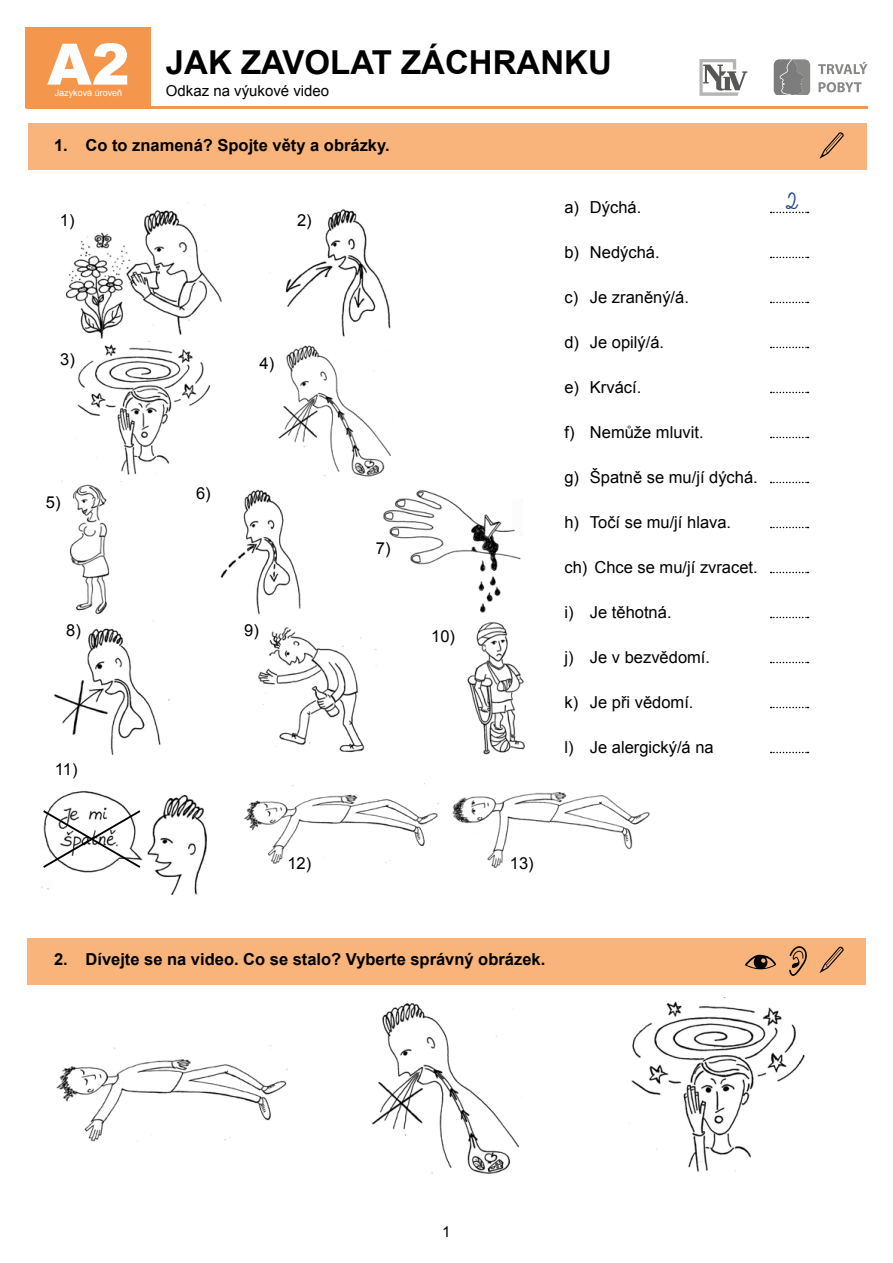
<style>
.page{position:relative;width:893px;height:1263px;background:#fff}
.page>*{position:absolute;margin:0;border:0;box-sizing:border-box;transform-origin:0 0}
.t1{font:900 57.15px "Arial";color:#fff}
.t2{font:42.75px "skolacek CE";color:#204880}
.t3{font:700 33px "Arial";color:#000}
.t4{font:16.5px "Arial";color:#000}
.t5{font:700 16.5px "Arial";color:#000}
.t6{font:15px "Arial";color:#000}
.t7{font:9px "Arial";color:#fff}
</style>
<div class="page">
<div style="left:26px;top:27px;width:125px;height:81px;background:#f4974d"></div>
<hr style="left:26px;top:107px;width:841px;height:2px;background:#f4974d">
<svg style="left:818px;top:62px;width:49px;height:30px"></svg>
<svg style="left:774px;top:59px;width:36px;height:35px"></svg>
<svg style="left:699px;top:59px;width:48px;height:37px"></svg>
<div style="left:28px;top:123px;width:839px;height:47px;background:#f8b47a"></div>
<svg style="left:819px;top:132px;width:25px;height:27px"></svg>
<svg style="left:771px;top:212px;width:37px;height:1px"></svg>
<svg style="left:771px;top:257px;width:37px;height:1px"></svg>
<svg style="left:771px;top:302px;width:37px;height:1px"></svg>
<svg style="left:771px;top:347px;width:37px;height:1px"></svg>
<svg style="left:771px;top:392px;width:37px;height:1px"></svg>
<svg style="left:771px;top:437px;width:37px;height:1px"></svg>
<svg style="left:771px;top:482px;width:37px;height:1px"></svg>
<svg style="left:771px;top:527px;width:37px;height:1px"></svg>
<svg style="left:771px;top:572px;width:37px;height:1px"></svg>
<svg style="left:771px;top:617px;width:37px;height:1px"></svg>
<svg style="left:771px;top:662px;width:37px;height:1px"></svg>
<svg style="left:771px;top:707px;width:37px;height:1px"></svg>
<svg style="left:771px;top:752px;width:37px;height:1px"></svg>
<img style="left:65px;top:205px;width:157px;height:134px">
<img style="left:278px;top:345px;width:113px;height:132px">
<img style="left:383px;top:490px;width:140px;height:123px">
<img style="left:467px;top:622px;width:58px;height:133px">
<img style="left:285px;top:209px;width:106px;height:128px">
<img style="left:61px;top:481px;width:60px;height:134px">
<img style="left:54px;top:620px;width:116px;height:135px">
<img style="left:77px;top:341px;width:134px;height:134px">
<img style="left:220px;top:489px;width:81px;height:126px">
<img style="left:258px;top:627px;width:119px;height:126px">
<img style="left:244px;top:783px;width:195px;height:81px">
<img style="left:452px;top:792px;width:198px;height:76px">
<img style="left:41px;top:790px;width:166px;height:105px">
<svg style="left:41px;top:808px;width:101px;height:61px"></svg>
<div style="left:27px;top:938px;width:839px;height:46px;background:#f8b47a"></div>
<svg style="left:745px;top:954px;width:31px;height:15px"></svg>
<svg style="left:789px;top:946px;width:18px;height:30px"></svg>
<svg style="left:819px;top:946px;width:25px;height:27px"></svg>
<img style="left:56px;top:1045px;width:232px;height:97px">
<img style="left:371px;top:1003px;width:148px;height:171px">
<img style="left:629px;top:997px;width:176px;height:175px">
<h1 class="t1" style="left:47px;top:23px;width:84px">A2</h1>
<p class="t7" style="left:55px;top:87px;width:69px">Jazyková úroveň</p>
<h3 class="t3" style="left:166px;top:40px;width:448px">JAK ZAVOLAT ZÁCHRANKU</h3>
<p class="t6" style="left:166px;top:81px;width:165px">Odkaz na výukové video</p>
<p class="t5" style="left:54px;top:134px;width:337px">1. Co to znamená? Spojte věty a obrázky.</p>
<p class="t4" style="left:60px;top:209px;width:16px">1)</p>
<p class="t4" style="left:297px;top:209px;width:16px">2)</p>
<p class="t4" style="left:60px;top:348px;width:16px">3)</p>
<p class="t4" style="left:46px;top:491px;width:16px">5)</p>
<p class="t4" style="left:66px;top:620px;width:16px">8)</p>
<p class="t4" style="left:55px;top:758px;width:24px">11)</p>
<p class="t4" style="left:196px;top:482px;width:16px">6)</p>
<p class="t4" style="left:259px;top:352px;width:16px">4)</p>
<p class="t4" style="left:244px;top:620px;width:16px">9)</p>
<p class="t4" style="left:376px;top:537px;width:16px">7)</p>
<p class="t4" style="left:431px;top:625px;width:25px">10)</p>
<p class="t4" style="left:564px;top:197px;width:78px">a) Dýchá.</p>
<p class="t4" style="left:564px;top:242px;width:97px">b) Nedýchá.</p>
<p class="t4" style="left:564px;top:287px;width:126px">c) Je zraněný/á.</p>
<p class="t4" style="left:564px;top:332px;width:101px">d) Je opilý/á.</p>
<p class="t4" style="left:564px;top:377px;width:78px">e) Krvácí.</p>
<p class="t4" style="left:564px;top:422px;width:141px">f) Nemůže mluvit.</p>
<p class="t4" style="left:564px;top:467px;width:195px">g) Špatně se mu/jí dýchá.</p>
<p class="t4" style="left:564px;top:512px;width:168px">h) Točí se mu/jí hlava.</p>
<p class="t4" style="left:564px;top:557px;width:195px">ch) Chce se mu/jí zvracet.</p>
<p class="t4" style="left:564px;top:602px;width:109px">i) Je těhotná.</p>
<p class="t4" style="left:564px;top:647px;width:147px">j) Je v bezvědomí.</p>
<p class="t4" style="left:564px;top:692px;width:131px">k) Je při vědomí.</p>
<p class="t4" style="left:564px;top:737px;width:151px">l) Je alergický/á na</p>
<h2 class="t2" style="left:785px;top:182px;width:15px">2</h2>
<p class="t4" style="left:287px;top:852px;width:25px">12)</p>
<p class="t4" style="left:510px;top:852px;width:25px">13)</p>
<p class="t5" style="left:54px;top:949px;width:493px">2. Dívejte se na video. Co se stalo? Vyberte správný obrázek.</p>
<p class="t6" style="left:442px;top:1222px;width:10px">1</p>
</div>
